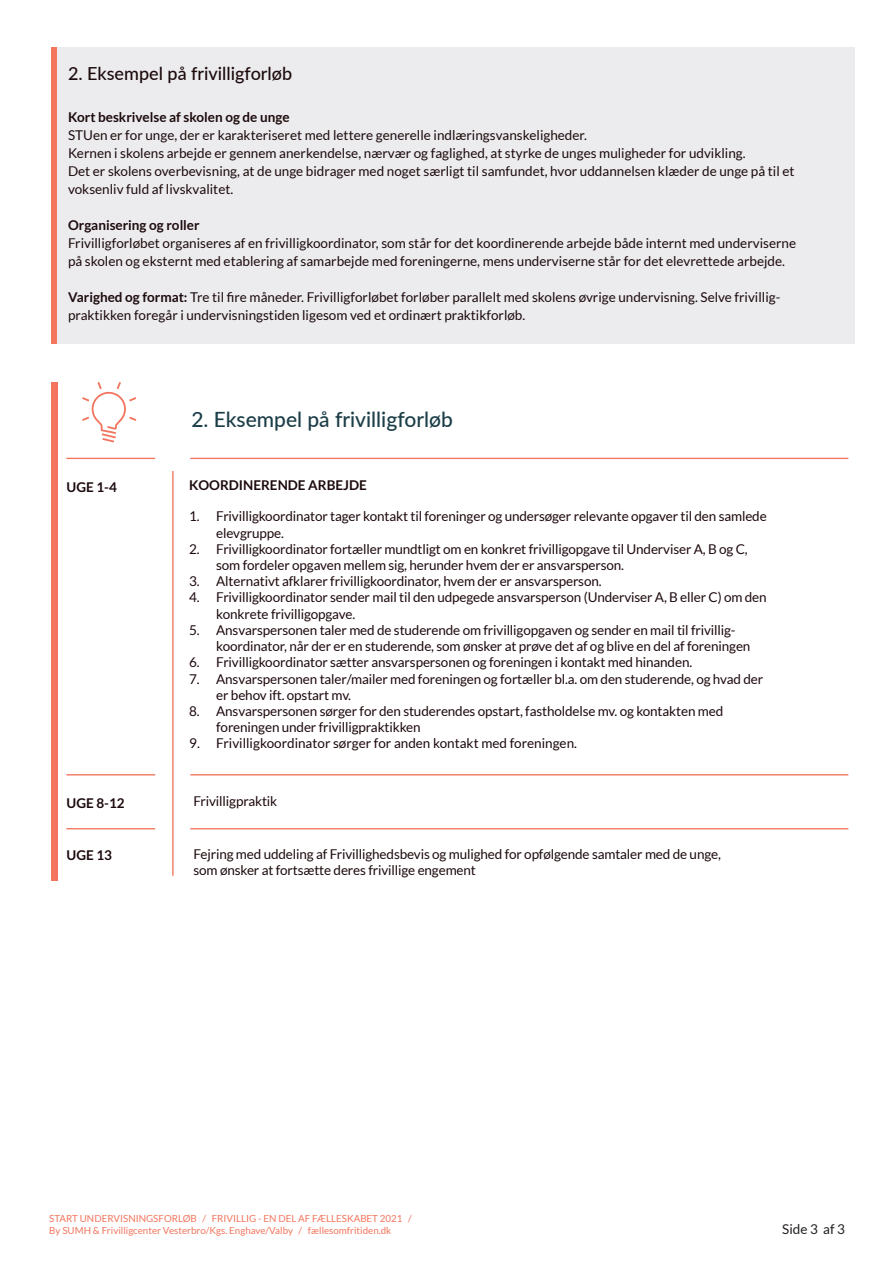
<style>
.page{position:relative;width:893px;height:1265px;background:#fff}
.page>*{position:absolute;margin:0;border:0;box-sizing:border-box;transform-origin:0 0}
.t1{font:500 21px "Lato";color:#1c3e48}
.t2{font:500 18px "Lato";color:#1c0a0c}
.t3{font:13.5px/16.2px "Lato";letter-spacing:-.01em;color:#1d090c}
.t4{font:13.5px/18px "Lato";color:#1c0a0c}
.t5{font:700 13.5px "Lato";color:#1c0a0c}
.t6{font:13.5px "Lato";color:#231f20}
.t7{font:500 12.75px "Brandon Grotesque";color:#040503}
.t8{font:9.75px/11.7px "Lato";color:#f3755d}
.s1{font-weight:700}
</style>
<div class="page">
<hr style="left:172px;top:471px;width:2px;height:404px;background:#f3755d">
<hr style="left:190px;top:458px;width:658px;height:1px;background:#f3755d">
<hr style="left:66px;top:458px;width:89px;height:1px;background:#f3755d">
<hr style="left:190px;top:774px;width:658px;height:1px;background:#f3755d">
<hr style="left:190px;top:828px;width:658px;height:1px;background:#f3755d">
<hr style="left:66px;top:774px;width:89px;height:1px;background:#f3755d">
<hr style="left:66px;top:828px;width:89px;height:1px;background:#f3755d">
<svg style="left:82px;top:382px;width:54px;height:60px"></svg>
<div style="left:51px;top:383px;width:7px;height:498px;background:#f3755d"></div>
<div style="left:51px;top:47px;width:804px;height:297px;background:#ececee"></div>
<div style="left:51px;top:47px;width:5px;height:297px;background:#f3755d"></div>
<h2 class="t2" style="left:68px;top:60px;width:226px">2. Eksempel på frivilligforløb</h2>
<p class="t5" style="left:68px;top:109px;width:223px">Kort beskrivelse af skolen og de unge</p>
<p class="t4" style="left:68px;top:126px;width:728px">STUen er for unge, der er karakteriseret med lettere generelle indlæringsvanskeligheder.<br>Kernen i skolens arbejde er gennem anerkendelse, nærvær og faglighed, at styrke de unges muligheder for udvikling.<br>Det er skolens overbevisning, at de unge bidrager med noget særligt til samfundet, hvor uddannelsen klæder de unge på til et voksenliv fuld af livskvalitet.</p>
<p class="t5" style="left:68px;top:217px;width:133px">Organisering og roller</p>
<p class="t4" style="left:68px;top:234px;width:730px">Frivilligforløbet organiseres af en frivilligkoordinator, som står for det koordinerende arbejde både internt med underviserne på skolen og eksternt med etablering af samarbejde med foreningerne, mens underviserne står for det elevrettede arbejde.</p>
<p class="t4" style="left:68px;top:288px;width:714px"><span class="s1">Varighed og format:</span> Tre til fire måneder. Frivilligforløbet forløber parallelt med skolens øvrige undervisning. Selve frivillig&shy;praktikken foregår i undervisningstiden ligesom ved et ordinært praktikforløb.</p>
<h1 class="t1" style="left:191px;top:404px;width:263px">2. Eksempel på frivilligforløb</h1>
<p class="t5" style="left:189px;top:478px;width:179px">KOORDINERENDE ARBEJDE</p>
<p class="t5" style="left:67px;top:479px;width:52px">UGE 1-4</p>
<p class="t7" style="left:81px;top:485px;width:64px">EKSEMPEL</p>
<p class="t7" style="left:211px;top:485px;width:75px">REDSKABER</p>
<p class="t5" style="left:67px;top:795px;width:60px">UGE 8-12</p>
<p class="t5" style="left:67px;top:847px;width:47px">UGE 13</p>
<p class="t3" style="left:216px;top:508px;width:552px;text-indent:-27px">1. Frivilligkoordinator tager kontakt til foreninger og undersøger relevante opgaver til den samlede elevgruppe.</p>
<p class="t3" style="left:216px;top:541px;width:533px;text-indent:-27px">2. Frivilligkoordinator fortæller mundtligt om en konkret frivilligopgave til Underviser A, B og C, som fordeler opgaven mellem sig, herunder hvem der er ansvarsperson.</p>
<p class="t3" style="left:189px;top:573px;width:414px">3. Alternativt afklarer frivilligkoordinator, hvem der er ansvarsperson.</p>
<p class="t3" style="left:216px;top:589px;width:552px;text-indent:-27px">4. Frivilligkoordinator sender mail til den udpegede ansvarsperson (Underviser A, B eller C) om den konkrete frivilligopgave.</p>
<p class="t3" style="left:216px;top:622px;width:536px;text-indent:-27px">5. Ansvarspersonen taler med de studerende om frivilligopgaven og sender en mail til frivillig&shy;koordinator, når der er en studerende, som ønsker at prøve det af og blive en del af foreningen</p>
<p class="t3" style="left:189px;top:654px;width:504px">6. Frivilligkoordinator sætter ansvarspersonen og foreningen i kontakt med hinanden.</p>
<p class="t3" style="left:216px;top:670px;width:548px;text-indent:-27px">7. Ansvarspersonen taler/mailer med foreningen og fortæller bl.a. om den studerende, og hvad der er behov ift. opstart mv.</p>
<p class="t3" style="left:216px;top:703px;width:509px;text-indent:-27px">8. Ansvarspersonen sørger for den studerendes opstart, fastholdelse mv. og kontakten med foreningen under frivilligpraktikken</p>
<p class="t3" style="left:189px;top:735px;width:389px">9. Frivilligkoordinator sørger for anden kontakt med foreningen.</p>
<p class="t7" style="left:250px;top:667px;width:58px">VEJVISER</p>
<p class="t7" style="left:397px;top:667px;width:84px">OBSERVATØR</p>
<p class="t7" style="left:554px;top:667px;width:90px">OVERSÆTTTER</p>
<p class="t7" style="left:730px;top:667px;width:58px">BEHOVS-</p>
<p class="t3" style="left:193px;top:793px;width:85px">Frivilligpraktik</p>
<p class="t4" style="left:193px;top:846px;width:529px;line-height:16.2px">Fejring med uddeling af Frivillighedsbevis og mulighed for opfølgende samtaler med de unge, som ønsker at fortsætte deres frivillige engement</p>
<p class="t7" style="left:240px;top:868px;width:77px">1-1 MED UNG</p>
<p class="t7" style="left:398px;top:868px;width:82px">UNDERVISER</p>
<p class="t8" style="left:49px;top:1213px;width:364px">START UNDERVISNINGSFORLØB / FRIVILLIG - EN DEL AF FÆLLESKABET 2021 /<br>By SUMH &amp; Frivilligcenter Vesterbro/Kgs. Enghave/Valby / fællesomfritiden.dk</p>
<p class="t6" style="left:782px;top:1221px;width:64px">Side 3 af 3</p>
</div>
